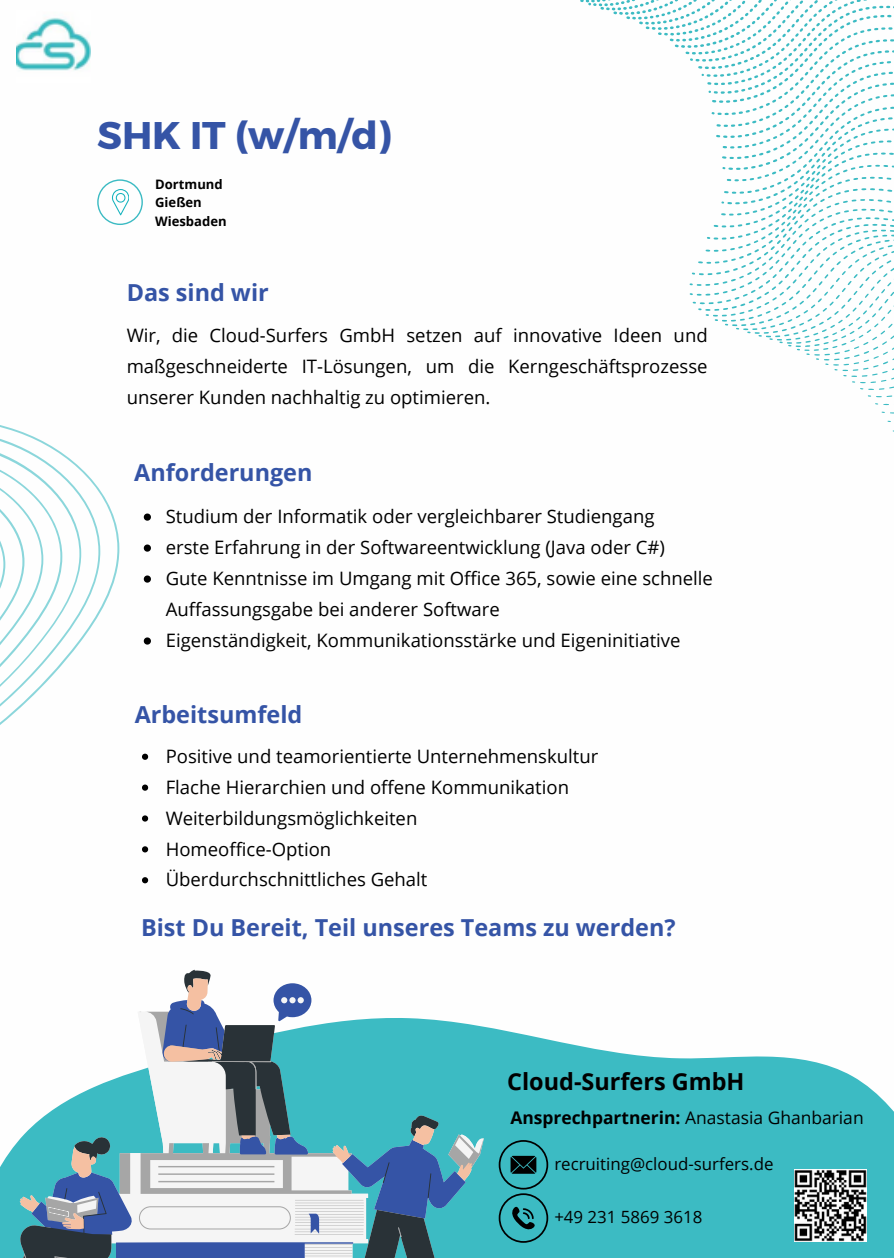
<style>
.page{position:relative;width:894px;height:1258px;background:#fff}
.page>*{position:absolute;margin:0;border:0;box-sizing:border-box;transform-origin:0 0}
.t1{font:700 38.4px "Montserrat";color:#3554a6}
.t2{font:700 23.4px "Open Sans";color:#3554a6}
.t3{font:700 23.4px "Open Sans";color:#000}
.t4{font:18.6px/30.9px "Open Sans";color:#000}
.t5{font:17.4px "Open Sans";color:#000}
.t6{font:16.8px "Open Sans";color:#000}
.t7{font:700 12.9px "Open Sans";color:#000}
.s1{font-weight:700}
</style>
<div class="page">
<svg style="left:483px;top:1026px;width:410px;height:232px;fill:#3cbbc3"></svg>
<svg style="left:472px;top:1024px;width:11px;height:234px;fill:#3cbbc3"></svg>
<svg style="left:0;top:969px;width:211px;height:289px"></svg>
<svg style="left:15px;top:977px;width:457px;height:281px"></svg>
<svg style="left:212px;top:1061px;width:59px;height:28px"></svg>
<svg style="left:0;top:425px;width:150px;height:428px"></svg>
<svg style="left:580px;top:0;width:313px;height:432px"></svg>
<svg style="left:97px;top:179px;width:46px;height:46px"></svg>
<img style="left:793px;top:1169px;width:72px;height:72px">
<svg style="left:498px;top:1140px;width:50px;height:103px"></svg>
<img style="left:16px;top:17px;width:74px;height:54px">
<svg style="left:144px;top:513px;width:7px;height:8px"></svg>
<svg style="left:144px;top:544px;width:7px;height:8px"></svg>
<svg style="left:144px;top:575px;width:7px;height:8px"></svg>
<svg style="left:144px;top:637px;width:7px;height:7px"></svg>
<svg style="left:142px;top:754px;width:6px;height:6px"></svg>
<svg style="left:142px;top:784px;width:6px;height:7px"></svg>
<svg style="left:142px;top:815px;width:6px;height:6px"></svg>
<svg style="left:142px;top:846px;width:6px;height:6px"></svg>
<svg style="left:142px;top:877px;width:6px;height:6px"></svg>
<h2 class="t1" style="left:97px;top:111px;width:296px">SHK IT (w/m/d)</h2>
<h1 class="t7" style="left:155px;top:175px;width:69px">Dortmund</h1>
<p class="t7" style="left:155px;top:193px;width:48px">Gießen</p>
<p class="t7" style="left:155px;top:212px;width:73px">Wiesbaden</p>
<h2 class="t2" style="left:127px;top:276px;width:144px">Das sind wir</h2>
<p class="t4" style="left:127px;top:319px;width:582px;text-align:justify">Wir, die Cloud-Surfers GmbH setzen auf innovative Ideen und maßgeschneiderte IT-Lösungen, um die Kerngeschäftsprozesse unserer Kunden nachhaltig zu optimieren.</p>
<p class="t2" style="left:134px;top:456px;width:180px">Anforderungen</p>
<p class="t4" style="left:166px;top:500px;width:490px">Studium der Informatik oder vergleichbarer Studiengang</p>
<p class="t4" style="left:166px;top:531px;width:500px">erste Erfahrung in der Softwareentwicklung (Java oder C#)</p>
<h2 class="t4" style="left:166px;top:562px;width:548px">Gute Kenntnisse im Umgang mit Office 365, sowie eine schnelle<br>Auffassungsgabe bei anderer Software</h2>
<p class="t4" style="left:166px;top:624px;width:516px">Eigenständigkeit, Kommunikationsstärke und Eigeninitiative</p>
<p class="t2" style="left:135px;top:698px;width:169px">Arbeitsumfeld</p>
<p class="t4" style="left:166px;top:740px;width:434px">Positive und teamorientierte Unternehmenskultur</p>
<p class="t4" style="left:166px;top:771px;width:404px">Flache Hierarchien und offene Kommunikation</p>
<h2 class="t4" style="left:166px;top:802px;width:253px">Weiterbildungsmöglichkeiten</h2>
<p class="t4" style="left:166px;top:833px;width:167px">Homeoffice-Option</p>
<p class="t4" style="left:166px;top:864px;width:263px">Überdurchschnittliches Gehalt</p>
<p class="t2" style="left:141px;top:911px;width:536px">Bist Du Bereit, Teil unseres Teams zu werden?</p>
<p class="t3" style="left:507px;top:1065px;width:239px">Cloud-Surfers GmbH</p>
<p class="t5" style="left:510px;top:1105px;width:355px"><span class="s1">Ansprechpartnerin:</span> Anastasia Ghanbarian</p>
<p class="t6" style="left:554px;top:1151px;width:220px">recruiting@cloud-surfers.de</p>
<p class="t6" style="left:554px;top:1205px;width:150px">+49 231 5869 3618</p>
</div>
